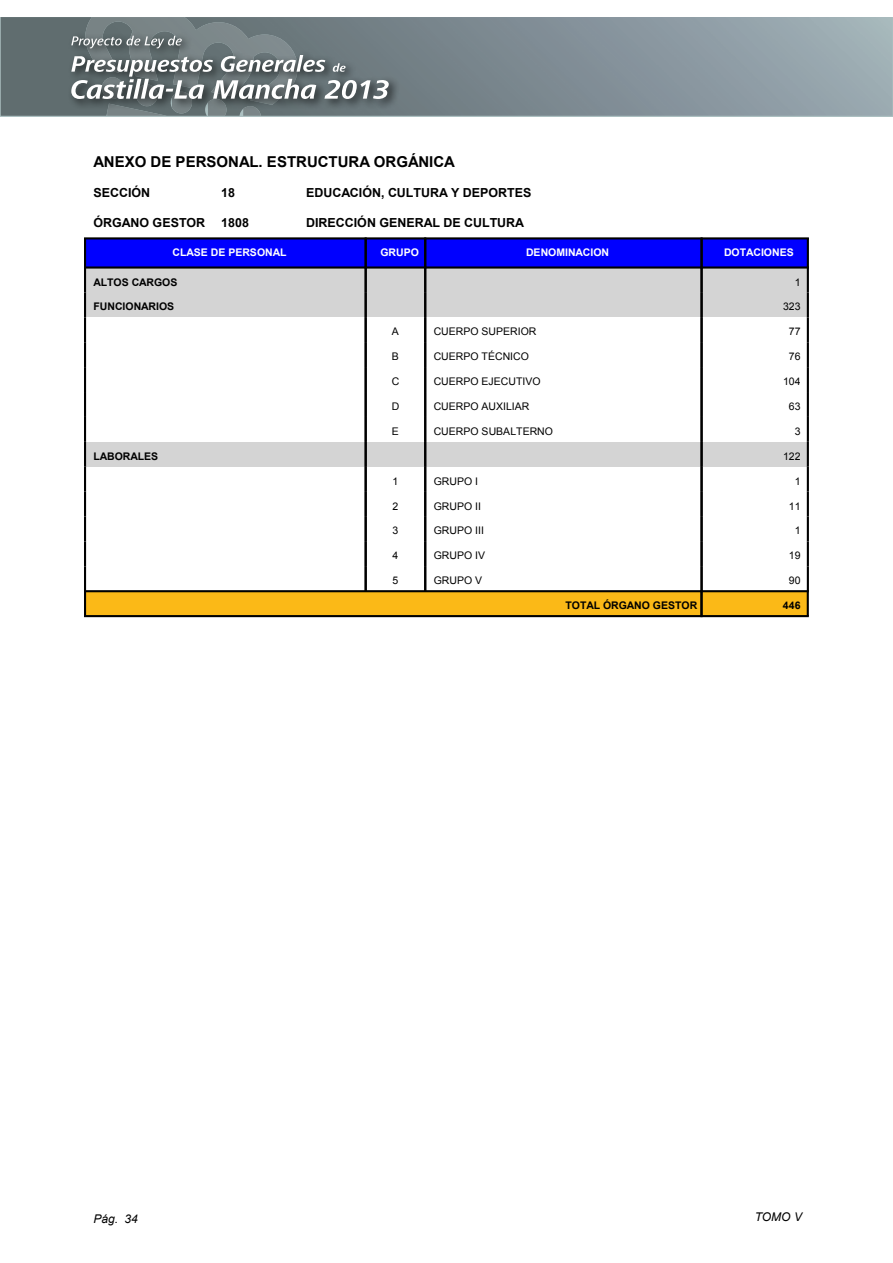
<style>
.page{position:relative;width:893px;height:1263px;background:#fff}
.page>*{position:absolute;margin:0;border:0;box-sizing:border-box;transform-origin:0 0}
.t1{font:700 15px "Arial";color:#000}
.t2{font:700 12.45px "Arial";color:#000}
.t3{font:italic 12px "Arial";color:#000}
.t4{font:10.5px "Arial";color:#000}
.t5{font:700 10.5px "Arial";color:#000}
.t6{font:700 10.5px "Arial";color:#fff}
</style>
<div class="page">
<div style="left:85px;top:238px;width:281px;height:29px;background:#00f"></div>
<div style="left:366px;top:238px;width:59px;height:29px;background:#00f"></div>
<div style="left:425px;top:238px;width:277px;height:29px;background:#00f"></div>
<div style="left:702px;top:238px;width:106px;height:29px;background:#00f"></div>
<div style="left:85px;top:267px;width:281px;height:25px;background:#d4d4d4"></div>
<div style="left:366px;top:267px;width:59px;height:25px;background:#d4d4d4"></div>
<div style="left:425px;top:267px;width:277px;height:25px;background:#d4d4d4"></div>
<div style="left:702px;top:267px;width:106px;height:25px;background:#d4d4d4"></div>
<div style="left:85px;top:292px;width:281px;height:25px;background:#d4d4d4"></div>
<div style="left:366px;top:292px;width:59px;height:25px;background:#d4d4d4"></div>
<div style="left:425px;top:292px;width:277px;height:25px;background:#d4d4d4"></div>
<div style="left:702px;top:292px;width:106px;height:25px;background:#d4d4d4"></div>
<div style="left:85px;top:442px;width:281px;height:25px;background:#d4d4d4"></div>
<div style="left:366px;top:442px;width:59px;height:25px;background:#d4d4d4"></div>
<div style="left:425px;top:442px;width:277px;height:25px;background:#d4d4d4"></div>
<div style="left:702px;top:442px;width:106px;height:25px;background:#d4d4d4"></div>
<div style="left:85px;top:591px;width:616px;height:25px;background:#fbb917"></div>
<div style="left:701px;top:591px;width:107px;height:25px;background:#fbb917"></div>
<hr style="left:84px;top:238px;width:2px;height:29px;background:#000">
<hr style="left:84px;top:237px;width:283px;height:2px;background:#000">
<hr style="left:84px;top:266px;width:283px;height:3px;background:#000">
<hr style="left:365px;top:238px;width:2px;height:29px;background:#000">
<hr style="left:365px;top:237px;width:61px;height:2px;background:#000">
<hr style="left:365px;top:266px;width:61px;height:3px;background:#000">
<hr style="left:424px;top:238px;width:2px;height:29px;background:#000">
<hr style="left:424px;top:237px;width:279px;height:2px;background:#000">
<hr style="left:424px;top:266px;width:279px;height:3px;background:#000">
<hr style="left:700px;top:238px;width:3px;height:29px;background:#000">
<hr style="left:807px;top:238px;width:2px;height:29px;background:#000">
<hr style="left:700px;top:237px;width:109px;height:2px;background:#000">
<hr style="left:700px;top:266px;width:109px;height:3px;background:#000">
<hr style="left:84px;top:267px;width:2px;height:25px;background:#000">
<hr style="left:365px;top:267px;width:2px;height:25px;background:#000">
<hr style="left:424px;top:267px;width:2px;height:25px;background:#000">
<hr style="left:700px;top:267px;width:3px;height:25px;background:#000">
<hr style="left:807px;top:267px;width:2px;height:25px;background:#000">
<hr style="left:84px;top:292px;width:2px;height:25px;background:#000">
<hr style="left:365px;top:292px;width:2px;height:25px;background:#000">
<hr style="left:424px;top:292px;width:2px;height:25px;background:#000">
<hr style="left:700px;top:292px;width:3px;height:25px;background:#000">
<hr style="left:807px;top:292px;width:2px;height:25px;background:#000">
<hr style="left:84px;top:317px;width:2px;height:25px;background:#000">
<hr style="left:365px;top:317px;width:2px;height:25px;background:#000">
<hr style="left:424px;top:317px;width:2px;height:25px;background:#000">
<hr style="left:700px;top:317px;width:3px;height:25px;background:#000">
<hr style="left:807px;top:317px;width:2px;height:25px;background:#000">
<hr style="left:84px;top:342px;width:2px;height:25px;background:#000">
<hr style="left:365px;top:342px;width:2px;height:25px;background:#000">
<hr style="left:424px;top:342px;width:2px;height:25px;background:#000">
<hr style="left:700px;top:342px;width:3px;height:25px;background:#000">
<hr style="left:807px;top:342px;width:2px;height:25px;background:#000">
<hr style="left:84px;top:367px;width:2px;height:25px;background:#000">
<hr style="left:365px;top:367px;width:2px;height:25px;background:#000">
<hr style="left:424px;top:367px;width:2px;height:25px;background:#000">
<hr style="left:700px;top:367px;width:3px;height:25px;background:#000">
<hr style="left:807px;top:367px;width:2px;height:25px;background:#000">
<hr style="left:84px;top:392px;width:2px;height:25px;background:#000">
<hr style="left:365px;top:392px;width:2px;height:25px;background:#000">
<hr style="left:424px;top:392px;width:2px;height:25px;background:#000">
<hr style="left:700px;top:392px;width:3px;height:25px;background:#000">
<hr style="left:807px;top:392px;width:2px;height:25px;background:#000">
<hr style="left:84px;top:417px;width:2px;height:25px;background:#000">
<hr style="left:365px;top:417px;width:2px;height:25px;background:#000">
<hr style="left:424px;top:417px;width:2px;height:25px;background:#000">
<hr style="left:700px;top:417px;width:3px;height:25px;background:#000">
<hr style="left:807px;top:417px;width:2px;height:25px;background:#000">
<hr style="left:84px;top:442px;width:2px;height:25px;background:#000">
<hr style="left:365px;top:442px;width:2px;height:25px;background:#000">
<hr style="left:424px;top:442px;width:2px;height:25px;background:#000">
<hr style="left:700px;top:442px;width:3px;height:25px;background:#000">
<hr style="left:807px;top:442px;width:2px;height:25px;background:#000">
<hr style="left:84px;top:467px;width:2px;height:25px;background:#000">
<hr style="left:365px;top:467px;width:2px;height:25px;background:#000">
<hr style="left:424px;top:467px;width:2px;height:25px;background:#000">
<hr style="left:700px;top:467px;width:3px;height:25px;background:#000">
<hr style="left:807px;top:467px;width:2px;height:25px;background:#000">
<hr style="left:84px;top:492px;width:2px;height:24px;background:#000">
<hr style="left:365px;top:492px;width:2px;height:24px;background:#000">
<hr style="left:424px;top:492px;width:2px;height:24px;background:#000">
<hr style="left:700px;top:492px;width:3px;height:24px;background:#000">
<hr style="left:807px;top:492px;width:2px;height:24px;background:#000">
<hr style="left:84px;top:516px;width:2px;height:25px;background:#000">
<hr style="left:365px;top:516px;width:2px;height:25px;background:#000">
<hr style="left:424px;top:516px;width:2px;height:25px;background:#000">
<hr style="left:700px;top:516px;width:3px;height:25px;background:#000">
<hr style="left:807px;top:516px;width:2px;height:25px;background:#000">
<hr style="left:84px;top:541px;width:2px;height:25px;background:#000">
<hr style="left:365px;top:541px;width:2px;height:25px;background:#000">
<hr style="left:424px;top:541px;width:2px;height:25px;background:#000">
<hr style="left:700px;top:541px;width:3px;height:25px;background:#000">
<hr style="left:807px;top:541px;width:2px;height:25px;background:#000">
<hr style="left:84px;top:566px;width:2px;height:25px;background:#000">
<hr style="left:365px;top:566px;width:2px;height:25px;background:#000">
<hr style="left:424px;top:566px;width:2px;height:25px;background:#000">
<hr style="left:700px;top:566px;width:3px;height:25px;background:#000">
<hr style="left:807px;top:566px;width:2px;height:25px;background:#000">
<hr style="left:84px;top:591px;width:2px;height:25px;background:#000">
<hr style="left:84px;top:590px;width:619px;height:2px;background:#000">
<hr style="left:84px;top:615px;width:619px;height:2px;background:#000">
<hr style="left:700px;top:591px;width:3px;height:25px;background:#000">
<hr style="left:807px;top:591px;width:2px;height:25px;background:#000">
<hr style="left:700px;top:590px;width:109px;height:2px;background:#000">
<hr style="left:700px;top:615px;width:109px;height:2px;background:#000">
<img style="left:1px;top:17px;width:891px;height:99px">
<img style="left:107px;top:110px;width:60px;height:6px">
<img style="left:85px;top:17px;width:216px;height:15px">
<img style="left:172px;top:110px;width:21px;height:3px">
<img style="left:208px;top:110px;width:19px;height:6px">
<img style="left:243px;top:110px;width:18px;height:6px">
<div style="left:68px;top:32px;width:332px;height:78px;background:#000;opacity:.75"></div>
<svg style="left:71px;top:36px;width:111px;height:12px"></svg>
<svg style="left:71px;top:55px;width:318px;height:44px"></svg>
<h1 class="t1" style="left:94px;top:152px;width:363px">ANEXO DE PERSONAL. ESTRUCTURA ORGÁNICA</h1>
<p class="t2" style="left:94px;top:184px;width:58px">SECCIÓN</p>
<p class="t2" style="left:221px;top:184px;width:15px">18</p>
<p class="t2" style="left:306px;top:184px;width:227px">EDUCACIÓN, CULTURA Y DEPORTES</p>
<p class="t2" style="left:94px;top:214px;width:113px">ÓRGANO GESTOR</p>
<p class="t2" style="left:221px;top:214px;width:29px">1808</p>
<p class="t2" style="left:306px;top:214px;width:220px">DIRECCIÓN GENERAL DE CULTURA</p>
<p class="t6" style="left:173px;top:246px;width:115px">CLASE DE PERSONAL</p>
<p class="t6" style="left:380px;top:246px;width:40px">GRUPO</p>
<p class="t6" style="left:526px;top:246px;width:85px">DENOMINACION</p>
<p class="t6" style="left:724px;top:246px;width:71px">DOTACIONES</p>
<p class="t5" style="left:94px;top:275px;width:85px">ALTOS CARGOS</p>
<p class="t4" style="left:795px;top:275px;width:7px">1</p>
<p class="t5" style="left:94px;top:300px;width:82px">FUNCIONARIOS</p>
<p class="t4" style="left:783px;top:300px;width:19px">323</p>
<p class="t4" style="left:392px;top:325px;width:9px">A</p>
<p class="t4" style="left:434px;top:325px;width:104px">CUERPO SUPERIOR</p>
<p class="t4" style="left:789px;top:325px;width:13px">77</p>
<p class="t4" style="left:392px;top:350px;width:9px">B</p>
<p class="t4" style="left:434px;top:350px;width:97px">CUERPO TÉCNICO</p>
<p class="t4" style="left:789px;top:350px;width:13px">76</p>
<p class="t4" style="left:392px;top:374px;width:9px">C</p>
<p class="t4" style="left:434px;top:374px;width:109px">CUERPO EJECUTIVO</p>
<p class="t4" style="left:783px;top:374px;width:19px">104</p>
<p class="t4" style="left:392px;top:399px;width:9px">D</p>
<p class="t4" style="left:434px;top:399px;width:97px">CUERPO AUXILIAR</p>
<p class="t4" style="left:789px;top:399px;width:13px">63</p>
<p class="t4" style="left:392px;top:424px;width:9px">E</p>
<p class="t4" style="left:434px;top:424px;width:121px">CUERPO SUBALTERNO</p>
<p class="t4" style="left:795px;top:424px;width:7px">3</p>
<p class="t5" style="left:94px;top:449px;width:66px">LABORALES</p>
<p class="t4" style="left:783px;top:449px;width:19px">122</p>
<p class="t4" style="left:393px;top:474px;width:7px">1</p>
<p class="t4" style="left:434px;top:474px;width:46px">GRUPO I</p>
<p class="t4" style="left:795px;top:474px;width:7px">1</p>
<p class="t4" style="left:393px;top:499px;width:7px">2</p>
<p class="t4" style="left:434px;top:499px;width:49px">GRUPO II</p>
<p class="t4" style="left:789px;top:499px;width:13px">11</p>
<p class="t4" style="left:393px;top:524px;width:7px">3</p>
<p class="t4" style="left:434px;top:524px;width:52px">GRUPO III</p>
<p class="t4" style="left:795px;top:524px;width:7px">1</p>
<p class="t4" style="left:392px;top:549px;width:7px">4</p>
<p class="t4" style="left:434px;top:549px;width:53px">GRUPO IV</p>
<p class="t4" style="left:789px;top:549px;width:13px">19</p>
<p class="t4" style="left:392px;top:574px;width:7px">5</p>
<p class="t4" style="left:434px;top:574px;width:50px">GRUPO V</p>
<p class="t4" style="left:789px;top:574px;width:13px">90</p>
<p class="t5" style="left:565px;top:598px;width:133px">TOTAL ÓRGANO GESTOR</p>
<p class="t5" style="left:783px;top:598px;width:19px">446</p>
<p class="t3" style="left:94px;top:1211px;width:46px">Pág. 34</p>
<p class="t3" style="left:755px;top:1209px;width:49px">TOMO V</p>
</div>
